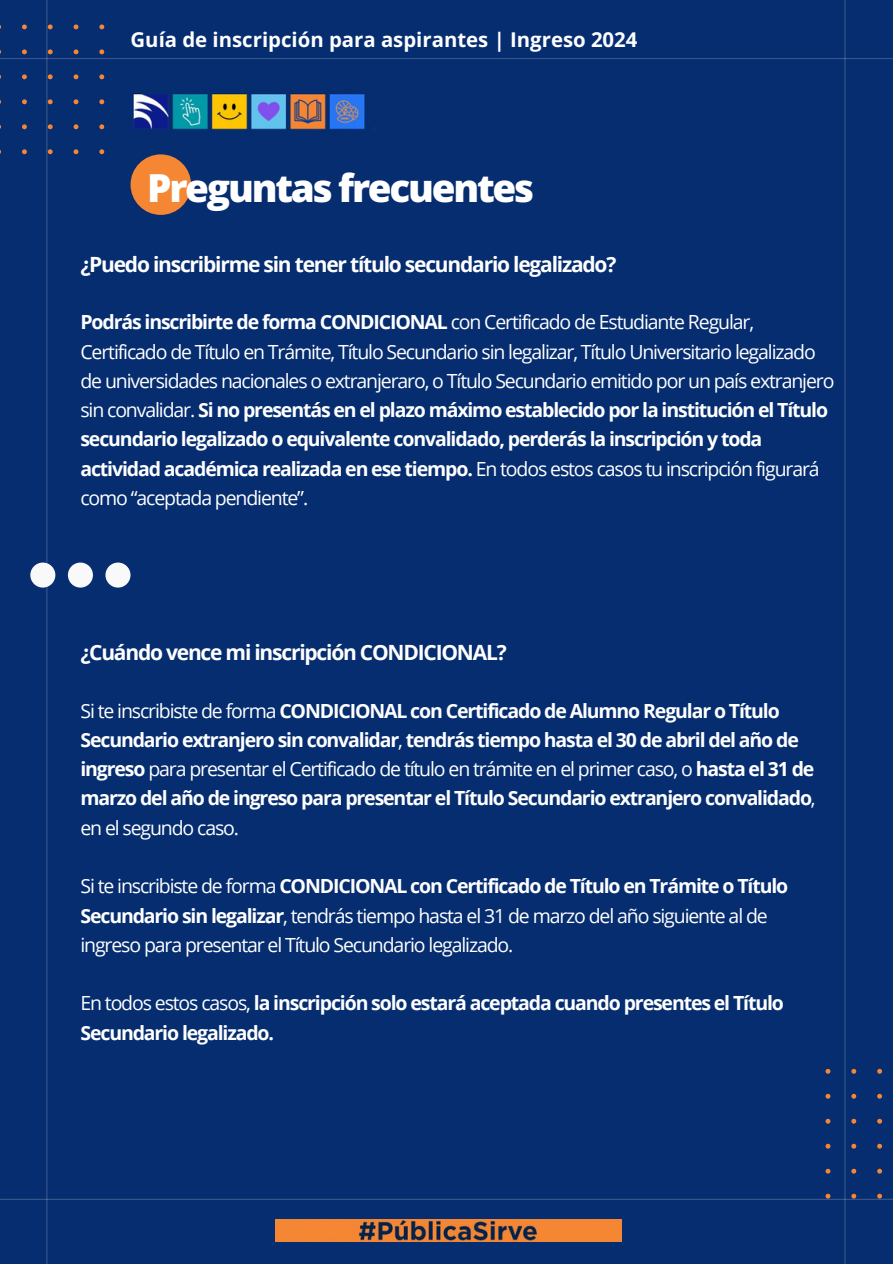
<style>
.page{position:relative;width:893px;height:1264px;background:#fff}
.page>*{position:absolute;margin:0;border:0;box-sizing:border-box;transform-origin:0 0}
.t1{font:800 38.55px "Open Sans";letter-spacing:-.06em;color:#fff}
.t2{font:700 21px "Open Sans";letter-spacing:-.06em;color:#fff}
.t3{font:700 20.4px "Open Sans";color:#fff}
.t4{font:19.5px/29.2px "Open Sans";letter-spacing:-.06em;color:#fff}
.t5{font:700 19.5px/29.2px "Open Sans";letter-spacing:-.06em;color:#fff}
.s1{font-weight:700}
.s2{font-weight:400}
</style>
<div class="page">
<div style="left:0;top:0;width:892px;height:1263px;background:#052d70"></div>
<hr style="left:0;top:58px;width:892px;height:1px;background:#fff">
<hr style="left:0;top:1198px;width:892px;height:1px;background:#fff">
<hr style="left:46px;top:0;width:1px;height:1263px;background:#fff">
<hr style="left:844px;top:0;width:1px;height:1263px;background:#fff">
<svg style="left:825px;top:1068px;width:58px;height:130px"></svg>
<svg style="left:0;top:24px;width:104px;height:130px"></svg>
<div style="left:130px;top:154px;width:61px;height:61px;background:#f58634;border-radius:50%"></div>
<svg style="left:30px;top:562px;width:100px;height:25px"></svg>
<img style="left:276px;top:1219px;width:345px;height:22px">
<img style="left:133px;top:93px;width:242px;height:39px">
<p class="t3" style="left:130px;top:25px;width:508px">Guía de inscripción para aspirantes | Ingreso 2024</p>
<p class="t1" style="left:147px;top:161px;width:388px">Preguntas frecuentes</p>
<p class="t2" style="left:80px;top:249px;width:537px">¿Puedo inscribirme sin tener título secundario legalizado?</p>
<p class="t4" style="left:80px;top:307px;width:755px"><span class="s1">Podrás inscribirte de forma CONDICIONAL</span> con Certificado de Estudiante Regular, Certificado de Título en Trámite, Título Secundario sin legalizar, Título Universitario legalizado de universidades nacionales o extranjeraro, o Título Secundario emitido por un país extranjero sin convalidar. <span class="s1">Si no presentás en el plazo máximo establecido por la institución el Título secundario legalizado o equivalente convalidado, perderás la inscripción y toda actividad académica realizada en ese tiempo.</span> En todos estos casos tu inscripción figurará como “aceptada pendiente”.</p>
<p class="t2" style="left:80px;top:638px;width:428px">¿Cuándo vence mi inscripción CONDICIONAL?</p>
<p class="t5" style="left:80px;top:695px;width:736px"><span class="s2">Si te inscribiste de forma</span> CONDICIONAL con Certificado de Alumno Regular o Título Secundario extranjero sin convalidar<span class="s2">,</span> tendrás tiempo hasta el 30 de abril del año de ingreso <span class="s2">para presentar el Certificado de título en trámite en el primer caso, o</span> hasta el 31 de marzo del año de ingreso para presentar el Título Secundario extranjero convalidado<span class="s2">, en el segundo caso.</span></p>
<p class="t4" style="left:80px;top:871px;width:709px">Si te inscribiste de forma <span class="s1">CONDICIONAL con Certificado de Título en Trámite o Título<br>Secundario sin legalizar</span>, tendrás tiempo hasta el 31 de marzo del año siguiente al de ingreso para presentar el Título Secundario legalizado.</p>
<p class="t5" style="left:80px;top:988px;width:705px"><span class="s2">En todos estos casos,</span> la inscripción solo estará aceptada cuando presentes el Título<br>Secundario legalizado.</p>
</div>
